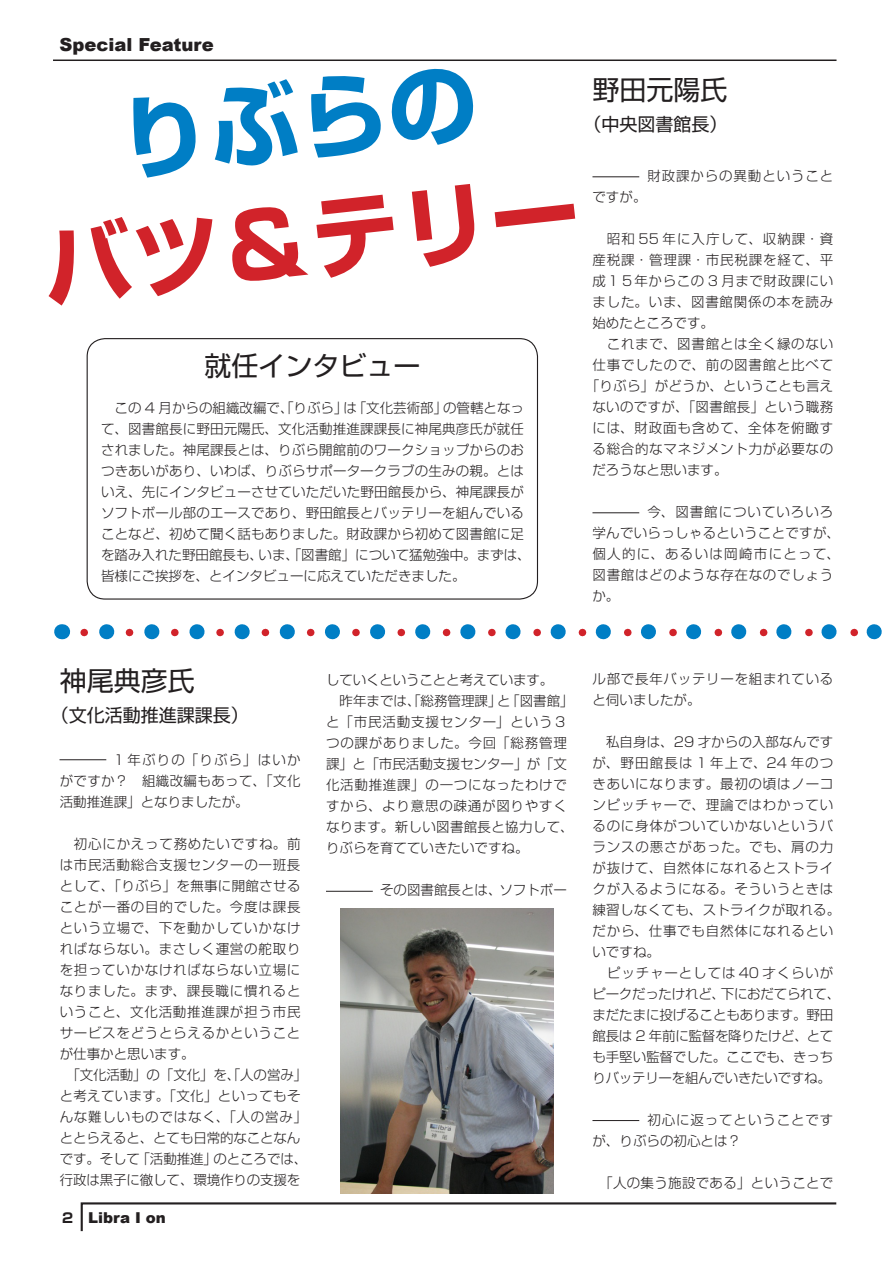
<style>
.page{position:relative;width:893px;height:1263px;background:#fff}
.page>*{position:absolute;margin:0;border:0;box-sizing:border-box;transform-origin:0 0}
.t1{font:700 90px "Shin Go Pro";color:#d1232a}
.t2{font:700 90px "Shin Go Pro";color:#007ec5}
.t3{font:27px "Shin Go Pro";color:#231f20}
.t4{font:18px "Shin Go Pro";color:#231f20}
.t5{font:900 18px "Arial";color:#231f20}
.t6{font:900 15px "Arial";color:#231f20}
.t7{font:300 13.5px/21px "Shin Go Pro";letter-spacing:.025em;color:#231f20;text-align:justify}
.t8{font:300 13.5px/21px "Shin Go Pro";letter-spacing:.055em;color:#231f20}
.t9{font:300 13.5px/21px "Shin Go Pro";letter-spacing:.05em;color:#231f20}
.t10{font:300 13.5px/21px "Shin Go Pro";letter-spacing:-.02em;color:#231f20}
.t11{font:300 13.5px "Shin Go Pro";letter-spacing:-.01em;color:#231f20}
.t12{font:300 13.5px "Shin Go Pro";color:#231f20}
.t13{font:300 13.5px "Shin Go Pro";letter-spacing:.06em;color:#231f20}
.t14{font:300 13.5px/21px "Shin Go Pro";letter-spacing:.065em;color:#231f20}
.s1{font-family:"Shin Go Pro";font-weight:700;font-size:13.5px}
</style>
<div class="page">
<hr style="left:53px;top:60px;width:783px;height:1px;background:#231f20">
<svg style="left:80px;top:1202px;width:757px;height:30px"></svg>
<svg style="left:86px;top:338px;width:453px;height:261px"></svg>
<img style="left:340px;top:909px;width:214px;height:285px">
<svg style="left:62px;top:624px;width:1px;height:15px"></svg>
<svg style="left:84px;top:624px;width:798px;height:15px"></svg>
<hr style="left:592px;top:176px;width:47px;height:1px;background:#231f20">
<hr style="left:592px;top:512px;width:47px;height:1px;background:#231f20">
<hr style="left:592px;top:1120px;width:47px;height:1px;background:#231f20">
<hr style="left:326px;top:891px;width:47px;height:1px;background:#231f20">
<hr style="left:60px;top:759px;width:46px;height:1px;background:#231f20">
<h3 class="t5" style="left:60px;top:32px;width:156px">Special Feature</h3>
<h1 class="t2" style="left:112px;top:69px;width:361px;rotate:-6deg">りぶらの</h1>
<h1 class="t1" style="left:35px;top:197px;width:541px;rotate:-6deg">バツ＆テリー</h1>
<h2 class="t3" style="left:204px;top:343px;width:217px">就任インタビュー</h2>
<p class="t7" style="left:101px;top:396px;width:431px;text-align:left;text-indent:14px">この 4 月からの組織改編で、「りぶら」は「文化芸術部」の管轄となって、図書館長に野田元陽氏、文化活動推進課課長に神尾典彦氏が就任されました。神尾課長とは、りぶら開館前のワークショップからのおつきあいがあり、いわば、りぶらサポータークラブの生みの親。とはいえ、先にインタビューさせていただいた野田館長から、神尾課長がソフトボール部のエースであり、野田館長とバッテリーを組んでいることなど、初めて聞く話もありました。財政課から初めて図書館に足を踏み入れた野田館長も、いま、「図書館」について猛勉強中。まずは、皆様にご挨拶を、とインタビューに応えていただきました。</p>
<h2 class="t3" style="left:592px;top:68px;width:136px">野田元陽氏</h2>
<h3 class="t4" style="left:583px;top:110px;width:145px">（中央図書館長）</h3>
<p class="t14" style="left:647px;top:164px;width:187px">財政課からの異動ということ</p>
<p class="t7" style="left:592px;top:185px;width:55px">ですが。</p>
<p class="t7" style="left:592px;top:227px;width:242px;text-indent:14px">昭和 55 年に入庁して、収納課・資産税課・管理課・市民税課を経て、平成１５年からこの 3 月まで財政課にいました。いま、図書館関係の本を読み始めたところです。</p>
<p class="t8" style="left:607px;top:332px;width:228px">これまで、図書館とは全く縁のない</p>
<p class="t8" style="left:592px;top:353px;width:242px">仕事でしたので、前の図書館と比べて</p>
<p class="t7" style="left:586px;top:374px;width:249px">「りぶら」がどうか、ということも言え</p>
<p class="t7" style="left:592px;top:395px;width:242px">ないのですが、「図書館長」という職務</p>
<p class="t13" style="left:592px;top:417px;width:242px">には、財政面も含めて、全体を俯瞰す</p>
<p class="t9" style="left:592px;top:437px;width:242px">る総合的なマネジメント力が必要なの</p>
<p class="t12" style="left:592px;top:459px;width:136px">だろうなと思います。</p>
<p class="t9" style="left:592px;top:500px;width:249px;text-indent:55px">今、図書館についていろいろ学んでいらっしゃるということですが、個人的に、あるいは岡崎市にとって、図書館はどのような存在なのでしょうか。</p>
<h2 class="t3" style="left:60px;top:659px;width:137px">神尾典彦氏</h2>
<h3 class="t4" style="left:51px;top:701px;width:199px">（文化活動推進課課長）</h3>
<p class="t7" style="left:60px;top:748px;width:242px;text-indent:54px">1 年ぶりの「りぶら」はいかがですか？ 組織改編もあって、「文化活動推進課」となりましたが。</p>
<p class="t8" style="left:74px;top:832px;width:228px">初心にかえって務めたいですね。前</p>
<p class="t9" style="left:60px;top:853px;width:242px">は市民活動総合支援センターの一班長</p>
<p class="t7" style="left:60px;top:874px;width:242px">として、「りぶら」を無事に開館させる</p>
<p class="t8" style="left:60px;top:895px;width:242px">ことが一番の目的でした。今度は課長</p>
<p class="t8" style="left:60px;top:916px;width:242px">という立場で、下を動かしていかなけ</p>
<p class="t8" style="left:60px;top:937px;width:242px">ればならない。まさしく運営の舵取り</p>
<p class="t9" style="left:60px;top:958px;width:242px">を担っていかなければならない立場に</p>
<p class="t13" style="left:60px;top:980px;width:242px">なりました。まず、課長職に慣れると</p>
<p class="t8" style="left:60px;top:1000px;width:242px">いうこと、文化活動推進課が担う市民</p>
<p class="t9" style="left:60px;top:1021px;width:242px">サービスをどうとらえるかということ</p>
<p class="t12" style="left:60px;top:1043px;width:136px">が仕事かと思います。</p>
<p class="t11" style="left:66px;top:1064px;width:242px">「文化活動」の「文化」を、「人の営み」</p>
<p class="t7" style="left:60px;top:1084px;width:242px">と考えています。「文化」といってもそ</p>
<p class="t8" style="left:60px;top:1105px;width:249px">んな難しいものではなく、「人の営み」</p>
<p class="t11" style="left:60px;top:1127px;width:242px">ととらえると、とても日常的なことなん</p>
<p class="t11" style="left:60px;top:1148px;width:249px">です。そして「活動推進」のところでは、</p>
<p class="t11" style="left:60px;top:1169px;width:242px">行政は黒子に徹して、環境作りの支援を</p>
<p class="t6" style="left:62px;top:1207px;width:105px"><span class="s1">2</span> Libra I on</p>
<p class="t11" style="left:326px;top:669px;width:229px">していくということと考えています。</p>
<p class="t12" style="left:339px;top:690px;width:236px">昨年までは、「総務管理課」と「図書館」</p>
<p class="t13" style="left:326px;top:711px;width:242px">と「市民活動支援センター」という３</p>
<p class="t13" style="left:326px;top:732px;width:242px">つの課がありました。今回「総務管理</p>
<p class="t12" style="left:326px;top:753px;width:242px">課」と「市民活動支援センター」が「文</p>
<p class="t8" style="left:326px;top:773px;width:242px">化活動推進課」の一つになったわけで</p>
<p class="t8" style="left:326px;top:794px;width:242px">すから、より意思の疎通が図りやすく</p>
<p class="t7" style="left:326px;top:815px;width:249px">なります。新しい図書館長と協力して、</p>
<p class="t12" style="left:326px;top:837px;width:204px">りぶらを育てていきたいですね。</p>
<p class="t12" style="left:380px;top:879px;width:188px">その図書館長とは、ソフトボー</p>
<p class="t8" style="left:592px;top:666px;width:242px">ル部で長年バッテリーを組まれていると伺いましたが。</p>
<p class="t8" style="left:592px;top:729px;width:249px;text-indent:14px">私自身は、29 才からの入部なんですが、野田館長は 1 年上で、24 年のつきあいになります。最初の頃はノーコンピッチャーで、理論ではわかっているのに身体がついていかないというバランスの悪さがあった。でも、肩の力が抜けて、自然体になれるとストライクが入るようになる。そういうときは練習しなくても、ストライクが取れる。だから、仕事でも自然体になれるといいですね。</p>
<p class="t10" style="left:592px;top:960px;width:249px;text-indent:15px">ピッチャーとしては 40 才くらいがピークだったけれど、下におだてられて、まだたまに投げることもあります。野田館長は 2 年前に監督を降りたけど、とても手堅い監督でした。ここでも、きっちりバッテリーを組んでいきたいですね。</p>
<p class="t14" style="left:592px;top:1107px;width:242px;text-indent:55px">初心に返ってということですが、りぶらの初心とは？</p>
<p class="t7" style="left:599px;top:1170px;width:236px">「人の集う施設である」ということで</p>
</div>
